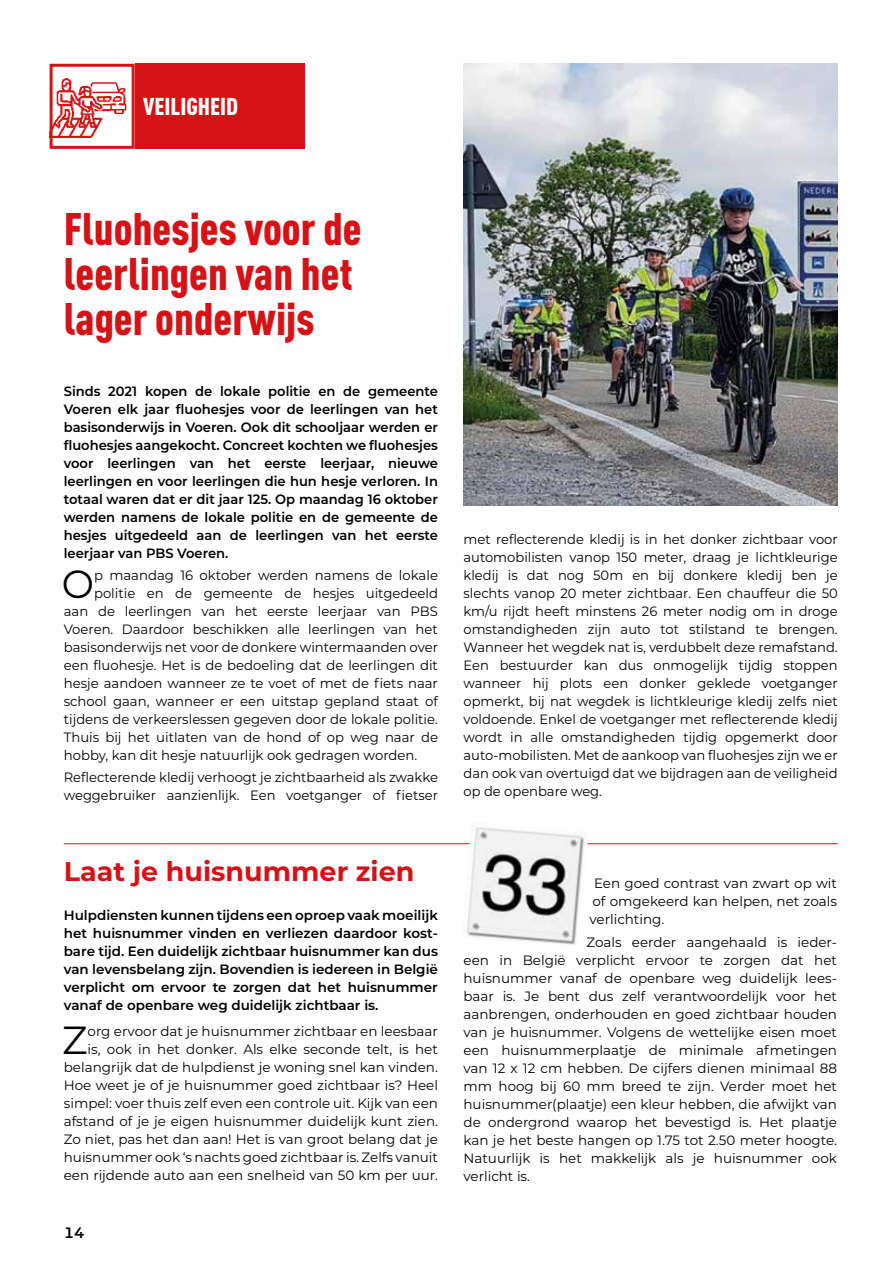
<style>
.page{position:relative;width:893px;height:1263px;background:#fff}
.page>*{position:absolute;margin:0;border:0;box-sizing:border-box;transform-origin:0 0}
.t1{font:900 45px/45px "DIN Cond";color:#d51317}
.t2{font:39.15px "Montserrat";color:#000}
.t3{font:700 27px "Montserrat";color:#d51317}
.t4{font:900 24px "DIN Cond";color:#fff}
.t5{font:600 15px "Montserrat";color:#000}
.t6{font:13.5px/18px "Montserrat";color:#000;text-align:justify}
.t7{font:600 13.5px/18px "Montserrat";color:#000;text-align:justify}
</style>
<div class="page">
<div style="left:50px;top:64px;width:255px;height:85px;background:#d51317"></div>
<img style="left:54px;top:68px;width:77px;height:77px">
<div style="left:50px;top:64px;width:85px;height:85px;border:3px solid #d51317"></div>
<hr style="left:64px;top:843px;width:774px;height:1px;background:#d51317">
<img style="left:461px;top:827px;width:127px;height:118px">
<img style="left:463px;top:64px;width:375px;height:441px">
<h3 class="t4" style="left:143px;top:91px;width:97px">VEILIGHEID</h3>
<h1 class="t1" style="left:64px;top:205px;width:299px">Fluohesjes voor de leerlingen van het lager onderwijs</h1>
<p class="t7" style="left:64px;top:381px;width:376px">Sinds 2021 kopen de lokale politie en de gemeente Voeren elk jaar fluohesjes voor de leerlingen van het basisonderwijs in Voeren. Ook dit schooljaar werden er fluohesjes aangekocht. Concreet kochten we fluohesjes voor leerlingen van het eerste leerjaar, nieuwe leerlingen en voor leerlingen die hun hesje verloren. In totaal waren dat er dit jaar 125. Op maandag 16 oktober werden namens de lokale politie en de gemeente de hesjes uitgedeeld aan de leerlingen van het eerste leerjaar van PBS Voeren.</p>
<h2 class="t2" style="left:62px;top:557px;width:34px">O</h2>
<p class="t6" style="left:94px;top:566px;width:345px">p maandag 16 oktober werden namens de lokale</p>
<p class="t6" style="left:94px;top:584px;width:345px">politie en de gemeente de hesjes uitgedeeld</p>
<p class="t6" style="left:64px;top:602px;width:376px">aan de leerlingen van het eerste leerjaar van PBS</p>
<p class="t6" style="left:64px;top:620px;width:376px">Voeren. Daardoor beschikken alle leerlingen van het</p>
<p class="t6" style="left:64px;top:638px;width:376px">basisonderwijs net voor de donkere wintermaanden over</p>
<p class="t6" style="left:64px;top:656px;width:376px">een fluohesje. Het is de bedoeling dat de leerlingen dit</p>
<p class="t6" style="left:64px;top:674px;width:376px">hesje aandoen wanneer ze te voet of met de fiets naar</p>
<p class="t6" style="left:64px;top:692px;width:376px">school gaan, wanneer er een uitstap gepland staat of</p>
<p class="t6" style="left:64px;top:710px;width:376px">tijdens de verkeerslessen gegeven door de lokale politie.</p>
<p class="t6" style="left:64px;top:728px;width:376px">Thuis bij het uitlaten van de hond of op weg naar de</p>
<p class="t6" style="left:64px;top:746px;width:355px">hobby, kan dit hesje natuurlijk ook gedragen worden.</p>
<p class="t6" style="left:64px;top:768px;width:376px">Reflecterende kledij verhoogt je zichtbaarheid als zwakke weggebruiker aanzienlijk. Een voetganger of fietser</p>
<h3 class="t3" style="left:64px;top:852px;width:352px">Laat je huisnummer zien</h3>
<p class="t7" style="left:64px;top:905px;width:376px">Hulpdiensten kunnen tijdens een oproep vaak moeilijk het huisnummer vinden en verliezen daardoor kost&shy;bare tijd. Een duidelijk zichtbaar huisnummer kan dus van levensbelang zijn. Bovendien is iedereen in België verplicht om ervoor te zorgen dat het huisnummer vanaf de openbare weg duidelijk zichtbaar is.</p>
<h2 class="t2" style="left:62px;top:1014px;width:27px">Z</h2>
<p class="t6" style="left:64px;top:1022px;width:376px;text-align:right">org ervoor dat je huisnummer zichtbaar en leesbaar<br>is, ook in het donker. Als elke seconde telt, is het belangrijk dat de hulpdienst je woning snel kan vinden.<br>Hoe weet je of je huisnummer goed zichtbaar is? Heel simpel: voer thuis zelf even een controle uit. Kijk van een afstand of je je eigen huisnummer duidelijk kunt zien.<br>Zo niet, pas het dan aan! Het is van groot belang dat je huisnummer ook ‘s nachts goed zichtbaar is. Zelfs vanuit een rijdende auto aan een snelheid van 50 km per uur.</p>
<p class="t5" style="left:64px;top:1222px;width:22px">14</p>
<p class="t6" style="left:463px;top:530px;width:376px">met reflecterende kledij is in het donker zichtbaar voor automobilisten vanop 150 meter, draag je lichtkleurige kledij is dat nog 50m en bij donkere kledij ben je slechts vanop 20 meter zichtbaar. Een chauffeur die 50 km/u rijdt heeft minstens 26 meter nodig om in droge omstandigheden zijn auto tot stilstand te brengen.<br>Wanneer het wegdek nat is, verdubbelt deze remafstand.<br>Een bestuurder kan dus onmogelijk tijdig stoppen wanneer hij plots een donker geklede voetganger opmerkt, bij nat wegdek is lichtkleurige kledij zelfs niet voldoende. Enkel de voetganger met reflecterende kledij wordt in alle omstandigheden tijdig opgemerkt door auto-mobilisten. Met de aankoop van fluohesjes zijn we er dan ook van overtuigd dat we bijdragen aan de veiligheid op de openbare weg.</p>
<p class="t6" style="left:589px;top:874px;width:249px;text-indent:4px">Een goed contrast van zwart op wit of omgekeerd kan helpen, net zoals verlichting.</p>
<p class="t6" style="left:463px;top:932px;width:375px;text-indent:123px">Zoals eerder aangehaald is ieder&shy;een in België verplicht ervoor te zorgen dat het huisnummer vanaf de openbare weg duidelijk lees&shy;baar is. Je bent dus zelf verantwoordelijk voor het aanbrengen, onderhouden en goed zichtbaar houden van je huisnummer. Volgens de wettelijke eisen moet een huisnummerplaatje de minimale afmetingen van 12 x 12 cm hebben. De cijfers dienen minimaal 88 mm hoog bij 60 mm breed te zijn. Verder moet het huisnummer(plaatje) een kleur hebben, die afwijkt van de ondergrond waarop het bevestigd is. Het plaatje kan je het beste hangen op 1.75 tot 2.50 meter hoogte.<br>Natuurlijk is het makkelijk als je huisnummer ook verlicht is.</p>
</div>
